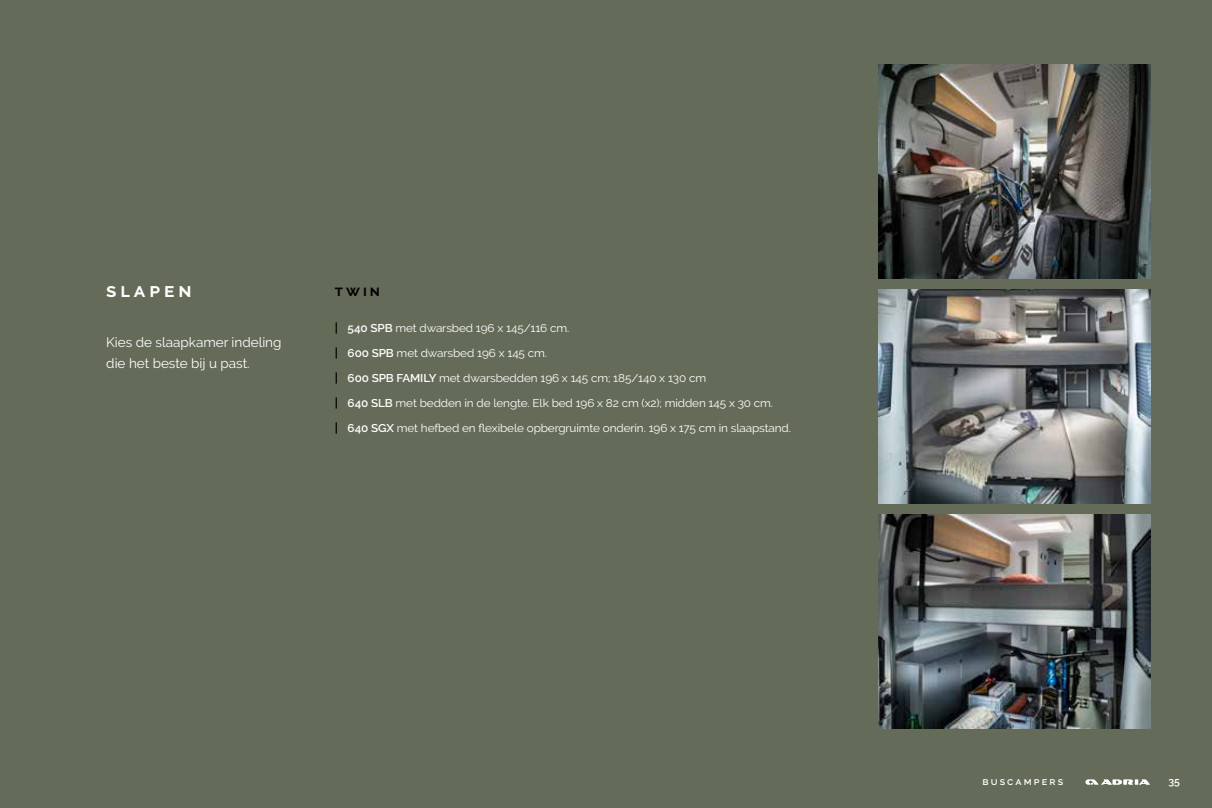
<style>
.page{position:relative;width:1212px;height:808px;background:#646b58}
.page>*{position:absolute;margin:0;border:0;box-sizing:border-box;transform-origin:0 0}
.t1{font:700 19.5px "Raleway";color:#fff}
.t2{font:700 15px "Raleway";color:#000}
.t3{font:13.5px/21.6px "Raleway";color:#fff}
.t4{font:11.25px "Raleway";letter-spacing:-.01em;color:#fff;scale:1.04 1}
.t5{font:600 10.5px "Raleway";letter-spacing:.2em;color:#fff}
.s1{font-weight:600;font-size:12.45px;color:#000}
.s2{font-weight:600}
</style>
<div class="page">
<img style="left:878px;top:64px;width:273px;height:214px">
<img style="left:878px;top:290px;width:273px;height:214px">
<img style="left:878px;top:515px;width:273px;height:214px">
<svg style="left:1085px;top:779px;width:65px;height:5px"></svg>
<h1 class="t1" style="left:106px;top:279px;width:87px">slapen</h1>
<p class="t3" style="left:106px;top:331px;width:177px">Kies de slaapkamer indeling die het beste bij u past.</p>
<h2 class="t2" style="left:335px;top:282px;width:47px">twin</h2>
<p class="t4" style="left:335px;top:322px;width:227px"><span class="s1">|</span> <span class="s2">540 SPB</span> met dwarsbed 196 x 145/116 cm.</p>
<p class="t4" style="left:335px;top:347px;width:205px"><span class="s1">|</span> <span class="s2">600 SPB</span> met dwarsbed 196 x 145 cm.</p>
<p class="t4" style="left:335px;top:372px;width:358px"><span class="s1">|</span> <span class="s2">600 SPB FAMILY</span> met dwarsbedden 196 x 145 cm; 185/140 x 130 cm</p>
<p class="t4" style="left:335px;top:397px;width:423px"><span class="s1">|</span> <span class="s2">640 SLB</span> met bedden in de lengte. Elk bed 196 x 82 cm (x2); midden 145 x 30 cm.</p>
<p class="t4" style="left:335px;top:422px;width:440px"><span class="s1">|</span> <span class="s2">640 SGX</span> met hefbed en flexibele opbergruimte onderin. 196 x 175 cm in slaapstand.</p>
<p class="t5" style="left:982px;top:775px;width:82px">buscampers</p>
<p class="t5" style="left:1168px;top:775px;width:13px">35</p>
</div>
